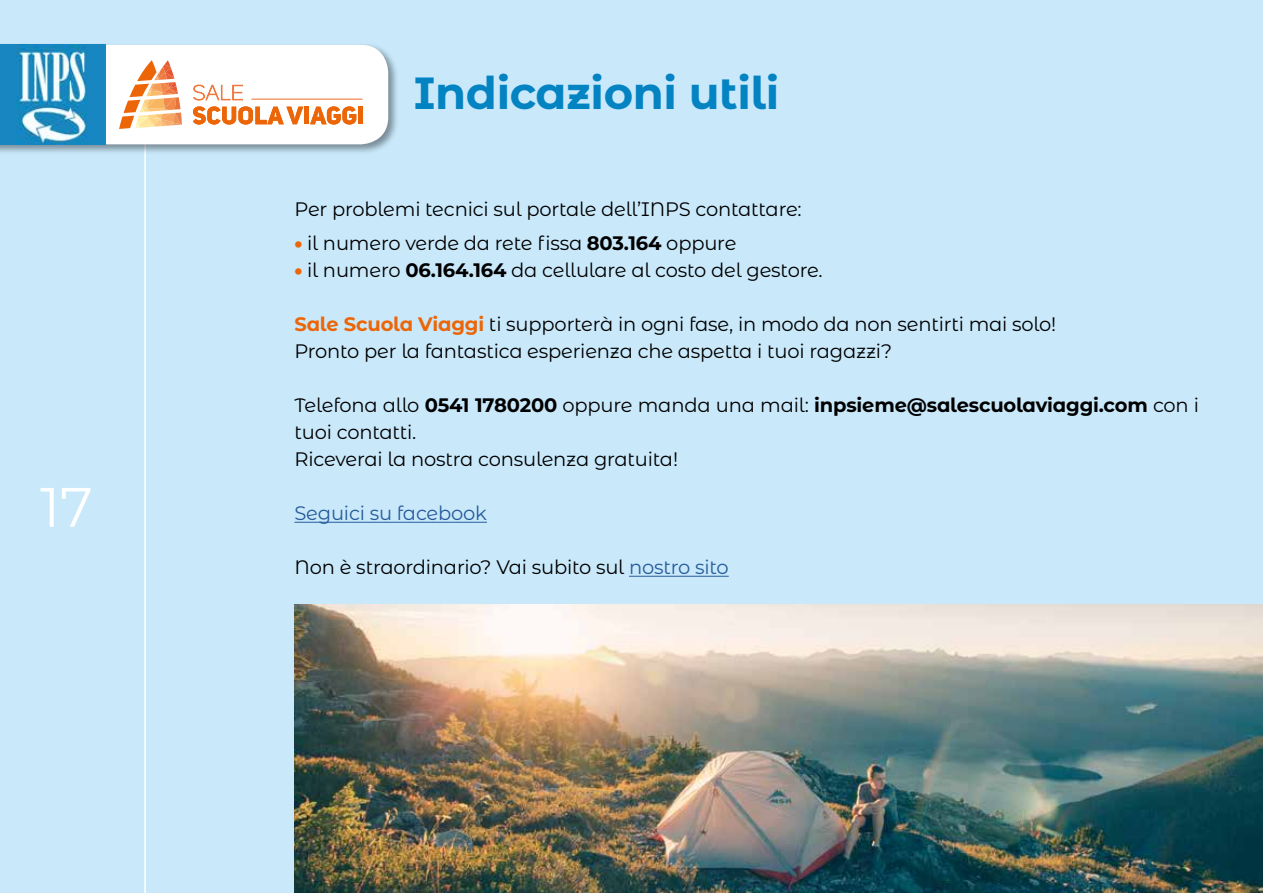
<style>
.page{position:relative;width:1263px;height:893px;background:#c9e9fb}
.page>*{position:absolute;margin:0;border:0;box-sizing:border-box;transform-origin:0 0}
.t1{font:55.5px "Montserrat Alternates";color:#fff}
.t2{font:700 45px "Montserrat Alternates";letter-spacing:-.01em;color:#0483c2}
.t3{font:19.5px/27px "Montserrat Alternates";letter-spacing:-.01em;color:#000}
.t4{font:19.5px "Montserrat Alternates";letter-spacing:-.01em;color:#275b9b}
.s1{font-weight:900;color:#ec6608}
.s2{font-weight:700}
.s3{font-weight:700;color:#ec6608}
.s4{color:#275b9b}
</style>
<div class="page">
<hr style="left:144px;top:118px;width:2px;height:775px;background:#fff">
<div style="left:0;top:43px;width:399px;height:113px;background:#000;opacity:.4"></div>
<svg style="left:105px;top:45px;width:283px;height:99px;background:#fae9dd"></svg>
<img style="left:0;top:45px;width:105px;height:99px">
<hr style="left:294px;top:522px;width:193px;height:1px;background:#275b9b">
<hr style="left:629px;top:576px;width:100px;height:1px;background:#275b9b">
<img style="left:295px;top:604px;width:968px;height:289px">
<h1 class="t1" style="left:40px;top:469px;width:54px">17</h1>
<h2 class="t2" style="left:414px;top:61px;width:367px">Indicazioni utili</h2>
<p class="t3" style="left:294px;top:195px;width:509px">Per problemi tecnici sul portale dell’INPS contattare:</p>
<p class="t3" style="left:294px;top:229px;width:443px"><span class="s1">•</span> il numero verde da rete fissa <span class="s2">803.164</span> oppure</p>
<p class="t3" style="left:294px;top:256px;width:530px"><span class="s1">•</span> il numero <span class="s2">06.164.164</span> da cellulare al costo del gestore.</p>
<p class="t3" style="left:294px;top:310px;width:763px"><span class="s3">Sale Scuola Viaggi</span> ti supporterà in ogni fase, in modo da non sentirti mai solo!<br>Pronto per la fantastica esperienza che aspetta i tuoi ragazzi?</p>
<p class="t3" style="left:294px;top:391px;width:906px">Telefona allo <span class="s2">0541 1780200</span> oppure manda una mail: <span class="s2">inpsieme@salescuolaviaggi.com</span> con i tuoi contatti.<br>Riceverai la nostra consulenza gratuita!</p>
<p class="t4" style="left:294px;top:500px;width:194px">Seguici su facebook</p>
<p class="t3" style="left:294px;top:553px;width:436px">Non è straordinario? Vai subito sul <span class="s4">nostro sito</span></p>
</div>
